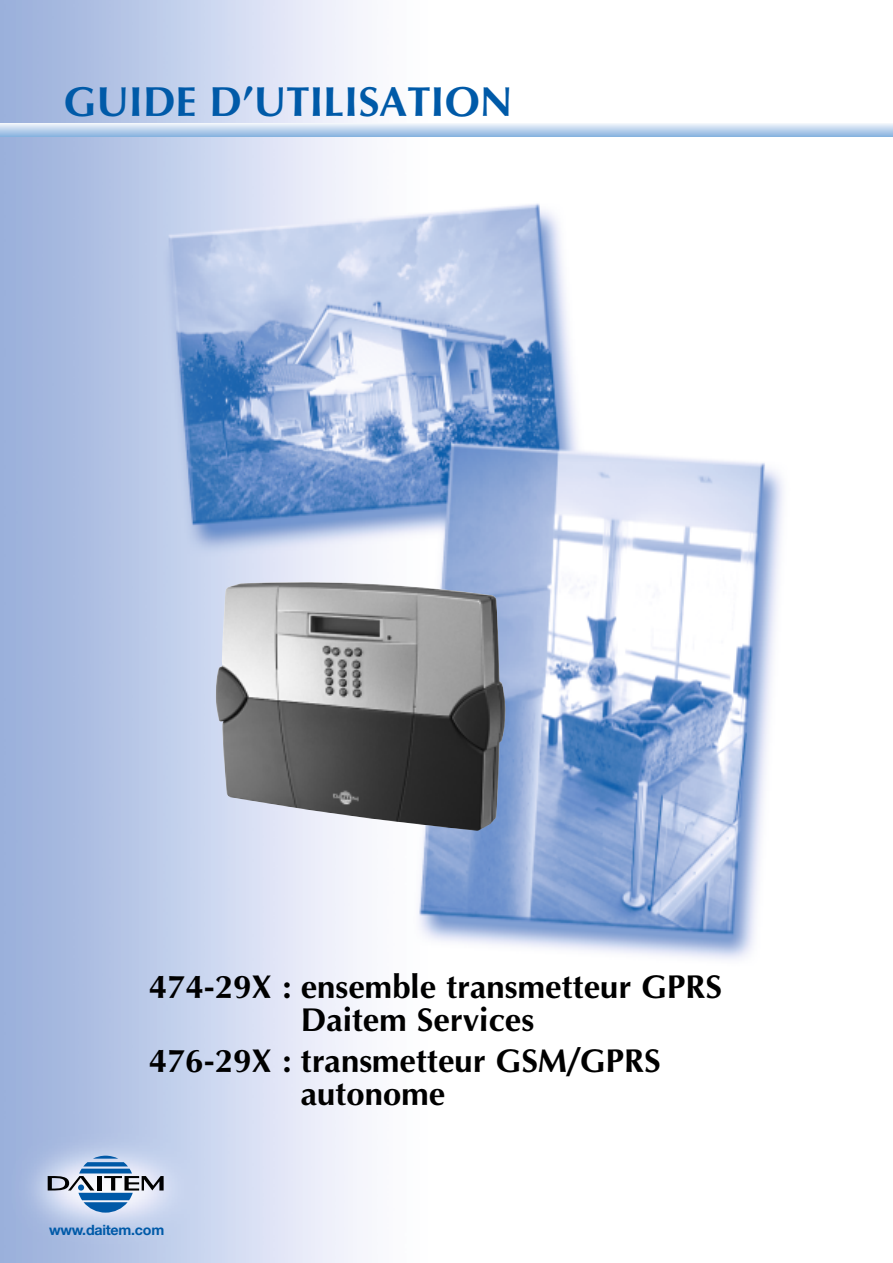
<style>
.page{position:relative;width:893px;height:1263px;background:#fff}
.page>*{position:absolute;margin:0;border:0;box-sizing:border-box;transform-origin:0 0}
.t1{font:700 42px "Optima";color:#005aa8}
.t2{font:700 33px/33px "Optima";color:#000}
.t3{font:700 14.25px "Helvetica Neue LT Com";letter-spacing:-.015em;color:#005aa8}
</style>
<div class="page">
<img style="left:0;top:0;width:893px;height:1263px">
<svg style="left:0;top:123px;width:893px;height:13px;background:#bfd5ed"></svg>
<svg style="left:48px;top:1156px;width:116px;height:56px;background:#9cb1cc"></svg>
<img style="left:216px;top:582px;width:290px;height:249px">
<p class="t1" style="left:64px;top:84px;width:450px">GUIDE D’UTILISATION</p>
<p class="t2" style="left:301px;top:971px;width:423px;text-indent:-152px">474-29X : ensemble transmetteur GPRS<br>Daitem Services</p>
<p class="t2" style="left:301px;top:1045px;width:361px;text-indent:-152px">476-29X : transmetteur GSM/GPRS autonome</p>
<p class="t3" style="left:49px;top:1222px;width:117px">www.daitem.com</p>
</div>
